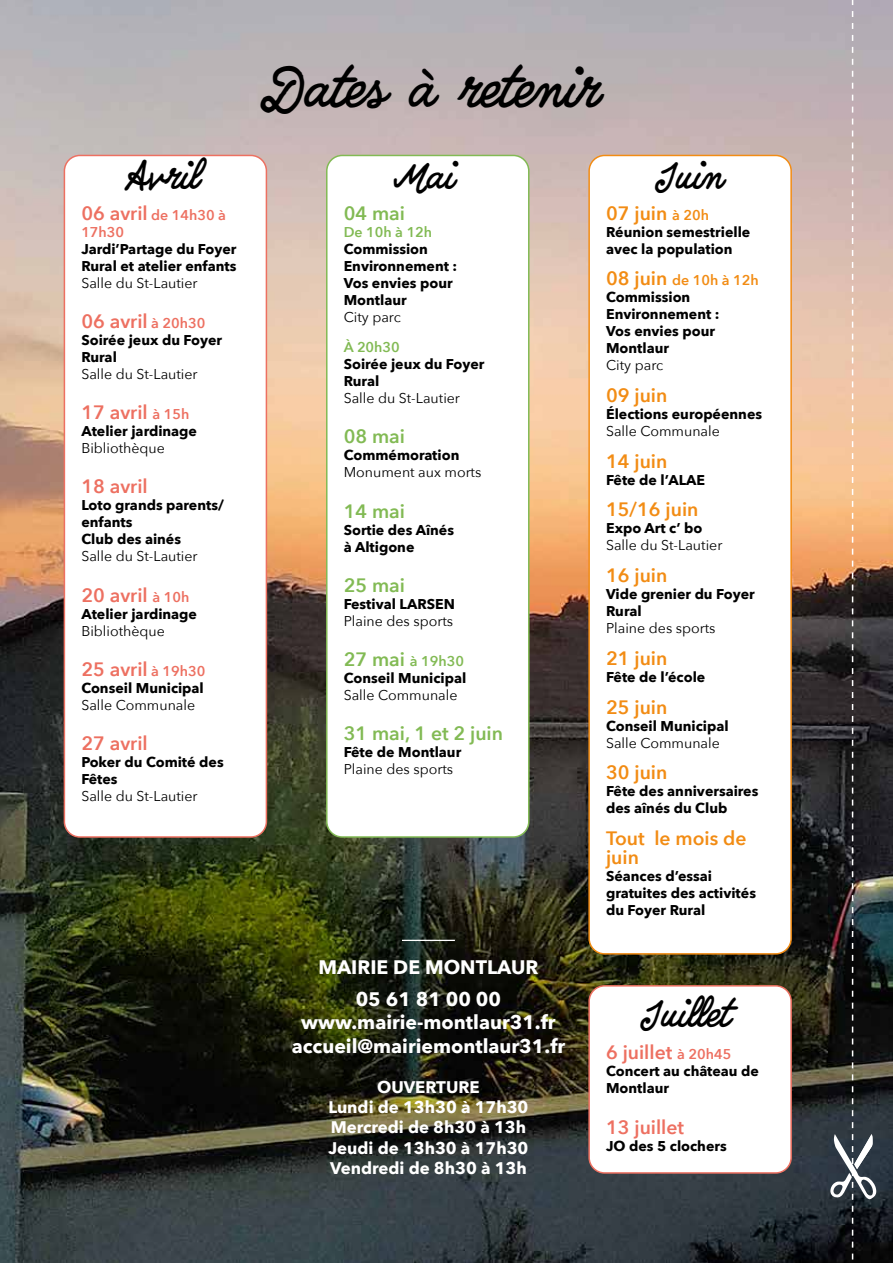
<style>
.page{position:relative;width:893px;height:1263px;background:#fff}
.page>*{position:absolute;margin:0;border:0;box-sizing:border-box;transform-origin:0 0}
.t1{font:48.75px "Quimby Gubernatorial";color:#000}
.t2{font:33.45px "Quimby Gubernatorial";color:#000}
.t3{font:700 19.5px/32px "Avenir Next";color:#fff;text-align:center}
.t4{font:600 19.35px "Avenir Next";color:#ed7061}
.t5{font:600 19.35px/19.4px "Avenir Next";color:#f28c14}
.t6{font:600 19.35px "Avenir Next";color:#82ba54}
.t7{font:700 16.8px/20.1px "Avenir Next";color:#fff;text-align:center}
.t8{font:700 14.1px/17px "Avenir Next";color:#000}
.t9{font:14.1px "Avenir Next";color:#000}
.t10{font:600 14.1px/17px "Avenir Next";color:#ed7061}
.t11{font:600 14.1px "Avenir Next";color:#82ba54}
.s1{font-size:19.35px}
.s2{font-size:14.1px}
.s3{font-weight:600;font-size:19.35px;color:#82ba54}
.s4{font-weight:600;color:#82ba54}
.s5{font-weight:600;font-size:19.35px;color:#f28c14}
.s6{font-weight:600;color:#f28c14}
</style>
<div class="page">
<img style="left:0;top:0;width:893px;height:1263px">
<div style="left:327px;top:155px;width:202px;height:682px;background:#fff;border-radius:15px"></div>
<div style="left:326px;top:155px;width:203px;height:683px;border:2px solid #82ba54;border-radius:15px"></div>
<div style="left:64px;top:155px;width:202px;height:682px;background:#fff;border-radius:15px"></div>
<div style="left:64px;top:155px;width:203px;height:683px;border:2px solid #ed7061;border-radius:15px"></div>
<div style="left:589px;top:155px;width:202px;height:799px;background:#fff;border-radius:15px"></div>
<div style="left:588px;top:155px;width:204px;height:799px;border:2px solid #f28c14;border-radius:15px"></div>
<div style="left:589px;top:986px;width:202px;height:187px;background:#fff;border-radius:15px"></div>
<div style="left:588px;top:985px;width:204px;height:189px;border:2px solid #ed7061;border-radius:15px"></div>
<hr style="left:402px;top:940px;width:53px;height:1px;background:#fff">
<svg style="left:830px;top:0;width:46px;height:1263px;background:#7d6e66"></svg>
<h1 class="t1" style="left:259px;top:60px;width:340px">Dates à retenir</h1>
<h2 class="t2" style="left:124px;top:157px;width:76px">Avril</h2>
<h2 class="t2" style="left:393px;top:157px;width:61px">Mai</h2>
<h2 class="t2" style="left:654px;top:157px;width:69px">Juin</h2>
<p class="t10" style="left:81px;top:206px;width:146px"><span class="s1">06 avril</span> de 14h30 à<br>17h30</p>
<p class="t8" style="left:81px;top:240px;width:157px">Jardi’Partage du Foyer<br>Rural et atelier enfants</p>
<p class="t9" style="left:81px;top:271px;width:118px">Salle du St-Lautier</p>
<h3 class="t4" style="left:81px;top:304px;width:126px">06 avril <span class="s2">à 20h30</span></h3>
<p class="t8" style="left:81px;top:331px;width:142px">Soirée jeux du Foyer<br>Rural</p>
<p class="t9" style="left:81px;top:362px;width:118px">Salle du St-Lautier</p>
<h3 class="t4" style="left:81px;top:396px;width:110px">17 avril <span class="s2">à 15h</span></h3>
<p class="t8" style="left:81px;top:422px;width:117px">Atelier jardinage</p>
<p class="t9" style="left:81px;top:436px;width:85px">Bibliothèque</p>
<h3 class="t4" style="left:81px;top:470px;width:68px">18 avril</h3>
<p class="t8" style="left:81px;top:497px;width:144px">Loto grands parents/ enfants<br>Club des ainés</p>
<p class="t9" style="left:81px;top:544px;width:118px">Salle du St-Lautier</p>
<h3 class="t4" style="left:81px;top:578px;width:110px">20 avril <span class="s2">à 10h</span></h3>
<p class="t8" style="left:81px;top:605px;width:117px">Atelier jardinage</p>
<p class="t9" style="left:81px;top:619px;width:85px">Bibliothèque</p>
<h3 class="t4" style="left:81px;top:652px;width:126px">25 avril <span class="s2">à 19h30</span></h3>
<p class="t8" style="left:81px;top:679px;width:124px">Conseil Municipal</p>
<p class="t9" style="left:81px;top:693px;width:115px">Salle Communale</p>
<h3 class="t4" style="left:81px;top:727px;width:68px">27 avril</h3>
<p class="t8" style="left:81px;top:753px;width:144px">Poker du Comité des<br>Fêtes</p>
<p class="t9" style="left:81px;top:784px;width:118px">Salle du St-Lautier</p>
<h3 class="t6" style="left:344px;top:196px;width:63px">04 mai</h3>
<p class="t11" style="left:344px;top:220px;width:90px">De 10h à 12h</p>
<p class="t8" style="left:344px;top:240px;width:115px">Commission<br>Environnement :<br>Vos envies pour<br>Montlaur</p>
<p class="t9" style="left:344px;top:305px;width:59px">City parc</p>
<p class="t11" style="left:344px;top:335px;width:58px">À 20h30</p>
<p class="t8" style="left:344px;top:355px;width:142px">Soirée jeux du Foyer<br>Rural</p>
<p class="t9" style="left:344px;top:386px;width:118px">Salle du St-Lautier</p>
<h3 class="t6" style="left:344px;top:420px;width:63px">08 mai</h3>
<p class="t8" style="left:344px;top:447px;width:117px">Commémoration</p>
<p class="t9" style="left:344px;top:460px;width:139px">Monument aux morts</p>
<h3 class="t6" style="left:344px;top:494px;width:63px">14 mai</h3>
<p class="t8" style="left:344px;top:521px;width:112px">Sortie des Aînés à Altigone</p>
<h3 class="t6" style="left:344px;top:568px;width:63px">25 mai</h3>
<p class="t8" style="left:344px;top:595px;width:113px">Festival LARSEN</p>
<p class="t9" style="left:344px;top:609px;width:111px">Plaine des sports</p>
<p class="t8" style="left:344px;top:652px;width:124px"><span class="s3">27 mai</span> <span class="s4">à 19h30<br></span>Conseil Municipal</p>
<p class="t9" style="left:344px;top:683px;width:115px">Salle Communale</p>
<h3 class="t6" style="left:344px;top:717px;width:161px">31 mai, 1 et 2 juin</h3>
<p class="t8" style="left:344px;top:744px;width:119px">Fête de Montlaur</p>
<p class="t9" style="left:344px;top:757px;width:111px">Plaine des sports</p>
<h3 class="t3" style="left:318px;top:951px;width:222px">MAIRIE DE MONTLAUR<br>05 61 81 00 00</h3>
<h3 class="t3" style="left:292px;top:1010px;width:275px;line-height:23.4px">www.mairie-montlaur31.fr accueil@mairiemontlaur31.fr</h3>
<p class="t7" style="left:328px;top:1077px;width:202px">OUVERTURE<br>Lundi de 13h30 à 17h30<br>Mercredi de 8h30 à 13h<br>Jeudi de 13h30 à 17h30<br>Vendredi de 8h30 à 13h</p>
<h3 class="t5" style="left:606px;top:203px;width:105px">07 juin <span class="s2">à 20h</span></h3>
<p class="t8" style="left:606px;top:223px;width:146px">Réunion semestrielle avec la population</p>
<p class="t8" style="left:606px;top:272px;width:154px"><span class="s5">08 juin</span> <span class="s6">de 10h à 12h<br></span>Commission<br>Environnement :<br>Vos envies pour<br>Montlaur</p>
<p class="t9" style="left:606px;top:353px;width:59px">City parc</p>
<h3 class="t5" style="left:606px;top:385px;width:63px">09 juin</h3>
<p class="t8" style="left:606px;top:405px;width:158px">Élections européennes</p>
<p class="t9" style="left:606px;top:419px;width:115px">Salle Communale</p>
<h3 class="t5" style="left:606px;top:451px;width:63px">14 juin</h3>
<p class="t8" style="left:606px;top:471px;width:101px">Fête de l’ALAE</p>
<h3 class="t5" style="left:606px;top:499px;width:94px">15/16 juin</h3>
<p class="t8" style="left:606px;top:520px;width:98px">Expo Art c’ bo</p>
<p class="t9" style="left:606px;top:534px;width:118px">Salle du St-Lautier</p>
<h3 class="t5" style="left:606px;top:565px;width:63px">16 juin</h3>
<p class="t8" style="left:606px;top:585px;width:150px">Vide grenier du Foyer<br>Rural</p>
<p class="t9" style="left:606px;top:616px;width:111px">Plaine des sports</p>
<h3 class="t5" style="left:606px;top:648px;width:63px">21 juin</h3>
<p class="t8" style="left:606px;top:668px;width:101px">Fête de l’école</p>
<h3 class="t5" style="left:606px;top:697px;width:63px">25 juin</h3>
<p class="t8" style="left:606px;top:717px;width:124px">Conseil Municipal</p>
<p class="t9" style="left:606px;top:731px;width:115px">Salle Communale</p>
<h3 class="t5" style="left:606px;top:762px;width:63px">30 juin</h3>
<p class="t8" style="left:606px;top:783px;width:154px">Fête des anniversaires des aînés du Club</p>
<h3 class="t5" style="left:606px;top:828px;width:142px">Tout le mois de juin</h3>
<p class="t8" style="left:606px;top:868px;width:151px">Séances d’essai gratuites des activités du Foyer Rural</p>
<h2 class="t2" style="left:640px;top:995px;width:91px">Juillet</h2>
<h3 class="t4" style="left:606px;top:1036px;width:127px">6 juillet <span class="s2">à 20h45</span></h3>
<p class="t8" style="left:606px;top:1063px;width:154px">Concert au château de<br>Montlaur</p>
<h3 class="t4" style="left:606px;top:1110px;width:80px">13 juillet</h3>
<p class="t8" style="left:606px;top:1137px;width:122px">JO des 5 clochers</p>
</div>
